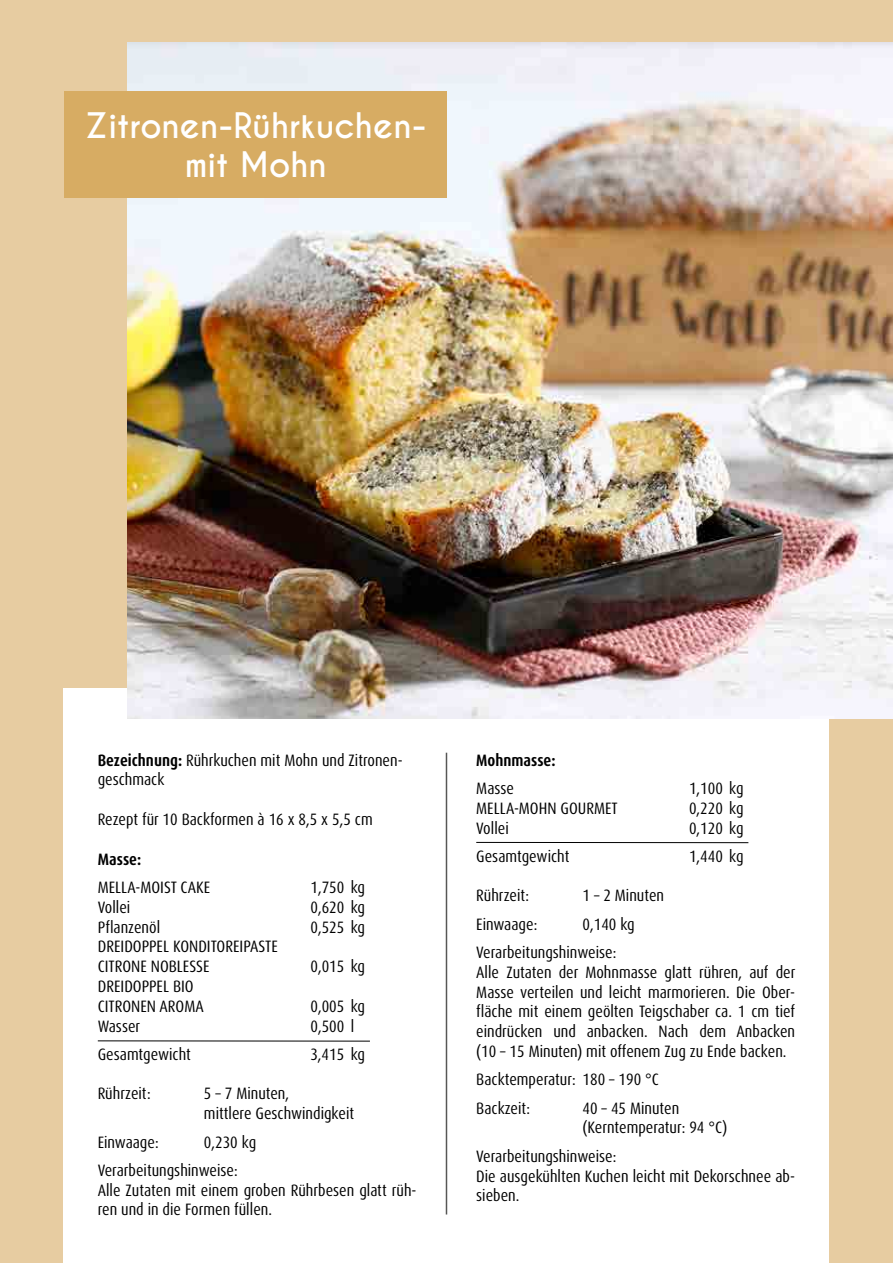
<style>
.page{position:relative;width:893px;height:1263px;background:#e7cca1}
.page>*{position:absolute;margin:0;border:0;box-sizing:border-box;transform-origin:0 0}
.t1{font:700 33px/39.6px "Caviar Dreams";color:#fff;text-align:center}
.t2{font:condensed 16.5px/19.8px "Dax Pro";color:#000}
.t3{font:700 condensed 16.5px "Dax Pro";color:#000}
.s1{font-weight:700}
</style>
<div class="page">
<div style="left:64px;top:689px;width:765px;height:574px;background:#fff"></div>
<img style="left:128px;top:43px;width:765px;height:676px">
<div style="left:64px;top:91px;width:382px;height:107px;background:#d7ac63"></div>
<hr style="left:98px;top:1040px;width:272px;height:1px;background:#000">
<hr style="left:476px;top:842px;width:272px;height:1px;background:#000">
<hr style="left:446px;top:753px;width:1px;height:461px;background:#575756">
<h1 class="t1" style="left:85px;top:106px;width:343px">Zitronen-Rührkuchen&shy;mit Mohn</h1>
<p class="t2" style="left:98px;top:750px;width:306px"><span class="s1">Bezeichnung:</span> Rührkuchen mit Mohn und Zitronen&shy;geschmack</p>
<p class="t2" style="left:98px;top:809px;width:276px">Rezept für 10 Backformen à 16 x 8,5 x 5,5 cm</p>
<p class="t3" style="left:98px;top:848px;width:45px">Masse:</p>
<p class="t2" style="left:98px;top:877px;width:114px">MELLA-MOIST CAKE</p>
<p class="t2" style="left:311px;top:877px;width:56px">1,750 kg</p>
<p class="t2" style="left:98px;top:897px;width:34px">Vollei</p>
<p class="t2" style="left:310px;top:897px;width:56px">0,620 kg</p>
<p class="t2" style="left:98px;top:917px;width:64px">Pflanzenöl</p>
<p class="t2" style="left:310px;top:917px;width:56px">0,525 kg</p>
<p class="t2" style="left:98px;top:937px;width:182px">DREIDOPPEL KONDITOREIPASTE<br>CITRONE NOBLESSE</p>
<p class="t2" style="left:310px;top:957px;width:56px">0,015 kg</p>
<p class="t2" style="left:98px;top:976px;width:108px">DREIDOPPEL BIO<br>CITRONEN AROMA</p>
<p class="t2" style="left:310px;top:996px;width:56px">0,005 kg</p>
<p class="t2" style="left:98px;top:1016px;width:44px">Wasser</p>
<p class="t2" style="left:310px;top:1016px;width:45px">0,500 l</p>
<p class="t2" style="left:98px;top:1044px;width:95px">Gesamtgewicht</p>
<p class="t2" style="left:310px;top:1044px;width:56px">3,415 kg</p>
<p class="t2" style="left:98px;top:1084px;width:54px">Rührzeit:</p>
<p class="t2" style="left:204px;top:1084px;width:152px">5 – 7 Minuten,<br>mittlere Geschwindigkeit</p>
<p class="t2" style="left:98px;top:1132px;width:63px">Einwaage:</p>
<p class="t2" style="left:98px;top:1128px;width:160px;line-height:28.3px;text-indent:106px">0,230 kg<br>Verarbeitungshinweise:</p>
<p class="t2" style="left:98px;top:1180px;width:320px">Alle Zutaten mit einem groben Rührbesen glatt rüh&shy;ren und in die Formen füllen.</p>
<p class="t3" style="left:476px;top:749px;width:81px">Mohnmasse:</p>
<p class="t2" style="left:476px;top:778px;width:39px">Masse</p>
<p class="t2" style="left:689px;top:778px;width:56px">1,100 kg</p>
<p class="t2" style="left:476px;top:798px;width:143px">MELLA-MOHN GOURMET</p>
<p class="t2" style="left:689px;top:798px;width:56px">0,220 kg</p>
<p class="t2" style="left:476px;top:818px;width:34px">Vollei</p>
<p class="t2" style="left:689px;top:818px;width:56px">0,120 kg</p>
<p class="t2" style="left:476px;top:846px;width:95px">Gesamtgewicht</p>
<p class="t2" style="left:689px;top:846px;width:56px">1,440 kg</p>
<p class="t2" style="left:476px;top:886px;width:54px">Rührzeit:</p>
<p class="t2" style="left:583px;top:886px;width:83px">1 – 2 Minuten</p>
<p class="t2" style="left:476px;top:914px;width:63px">Einwaage:</p>
<p class="t2" style="left:476px;top:910px;width:160px;line-height:28.3px;text-indent:106px">0,140 kg<br>Verarbeitungshinweise:</p>
<p class="t2" style="left:476px;top:962px;width:321px;text-align:justify">Alle Zutaten der Mohnmasse glatt rühren, auf der Masse verteilen und leicht marmorieren. Die Ober&shy;fläche mit einem geölten Teigschaber ca. 1 cm tief eindrücken und anbacken. Nach dem Anbacken (10 – 15 Minuten) mit offenem Zug zu Ende backen.</p>
<p class="t2" style="left:476px;top:1065px;width:184px;line-height:28.3px">Backtemperatur: 180 – 190 °C<br>Backzeit:</p>
<p class="t2" style="left:583px;top:1098px;width:146px">40 – 45 Minuten (Kerntemperatur: 94 °C)</p>
<p class="t2" style="left:476px;top:1146px;width:320px">Verarbeitungshinweise:<br>Die ausgekühlten Kuchen leicht mit Dekorschnee ab&shy;sieben.</p>
</div>
